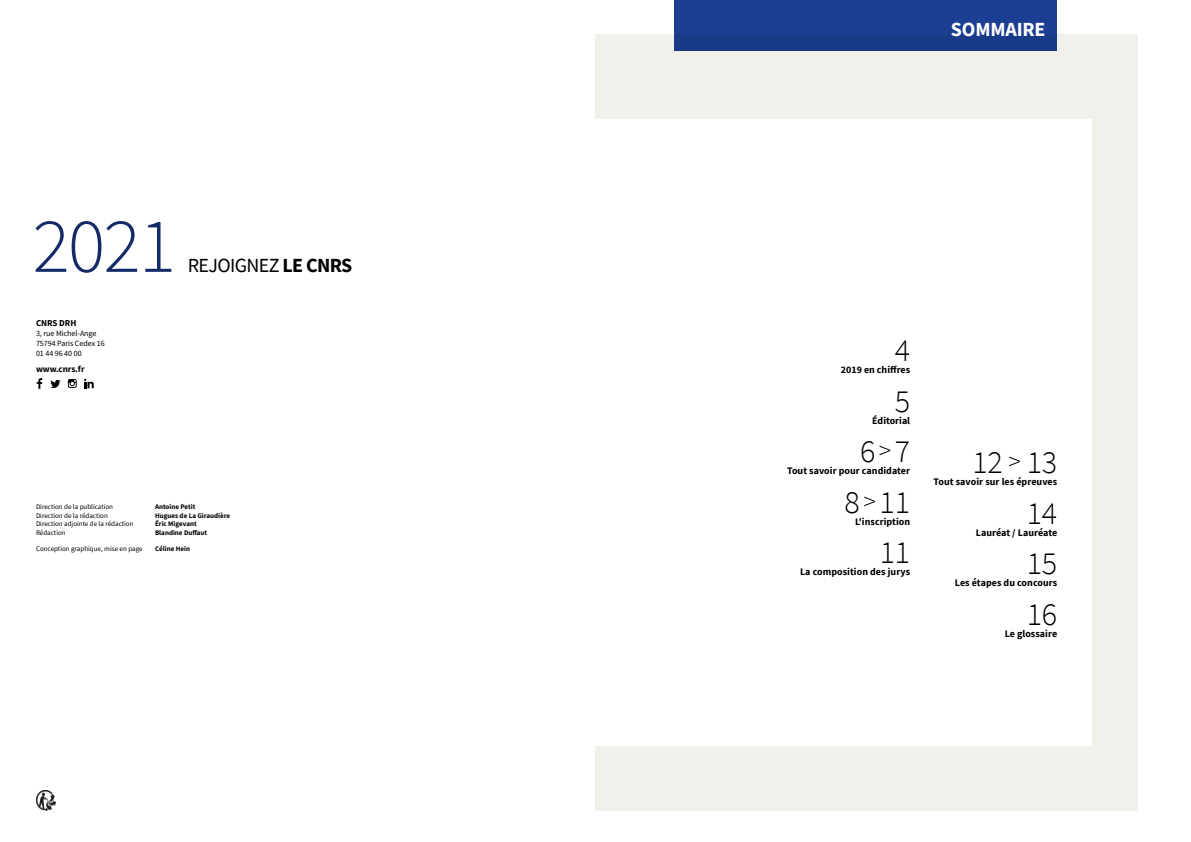
<style>
.page{position:relative;width:1191px;height:842px;background:#fff}
.page>*{position:absolute;margin:0;border:0;box-sizing:border-box;transform-origin:0 0}
.t1{font:300 78px "Source Sans Pro";color:#142b67}
.t2{font:300 32px "Source Sans Pro";letter-spacing:-.01em;color:#000}
.t3{font:20px "Source Sans Pro";letter-spacing:-.03em;color:#000}
.t4{font:700 20px "Source Sans Pro";letter-spacing:-.01em;color:#fff}
.t5{font:700 10px "Source Sans Pro";letter-spacing:.005em;color:#000}
.t6{font:700 9px "Source Sans Pro";letter-spacing:-.005em;color:#000}
.t7{font:8px/10px "Source Sans Pro";letter-spacing:-.005em;color:#000}
.t8{font:7px "Source Sans Pro";color:#000}
.t9{font:700 7px "Source Sans Pro";color:#000}
.s1{font-weight:700}
.s2{font-size:26px}
</style>
<div class="page">
<img style="left:36px;top:791px;width:20px;height:19px">
<svg style="left:37px;top:378px;width:5px;height:11px"></svg>
<svg style="left:50px;top:380px;width:10px;height:8px"></svg>
<svg style="left:68px;top:379px;width:9px;height:9px"></svg>
<svg style="left:84px;top:379px;width:10px;height:9px"></svg>
<div style="left:596px;top:34px;width:542px;height:776px;background:#f1f0eb"></div>
<div style="left:587px;top:119px;width:504px;height:627px;background:#fff"></div>
<div style="left:674px;top:0;width:383px;height:50px;background:#1b3e92"></div>
<h1 class="t1" style="left:32px;top:198px;width:145px">2021</h1>
<h3 class="t3" style="left:188px;top:252px;width:166px">REJOIGNEZ <span class="s1">LE CNRS</span></h3>
<p class="t6" style="left:36px;top:317px;width:42px">CNRS DRH</p>
<p class="t7" style="left:36px;top:328px;width:70px">3, rue Michel-Ange<br>75794 Paris Cedex 16<br>01 44 96 40 00</p>
<p class="t6" style="left:36px;top:363px;width:50px">www.cnrs.fr</p>
<p class="t8" style="left:36px;top:503px;width:79px">Direction de la publication</p>
<p class="t9" style="left:155px;top:502px;width:42px">Antoine Petit</p>
<p class="t8" style="left:36px;top:511px;width:73px">Direction de la rédaction</p>
<p class="t9" style="left:155px;top:511px;width:77px">Hugues de La Giraudière</p>
<p class="t8" style="left:36px;top:519px;width:99px">Direction adjointe de la rédaction</p>
<p class="t9" style="left:155px;top:519px;width:43px">Éric Migevant</p>
<p class="t8" style="left:36px;top:528px;width:31px">Rédaction</p>
<p class="t9" style="left:155px;top:527px;width:54px">Blandine Duffaut</p>
<p class="t8" style="left:36px;top:545px;width:108px">Conception graphique, mise en page</p>
<p class="t9" style="left:155px;top:544px;width:37px">Céline Hein</p>
<h3 class="t4" style="left:951px;top:16px;width:96px">SOMMAIRE</h3>
<h2 class="t2" style="left:895px;top:331px;width:17px">4</h2>
<p class="t5" style="left:841px;top:363px;width:71px">2019 en chiffres</p>
<h2 class="t2" style="left:895px;top:381px;width:17px">5</h2>
<p class="t5" style="left:872px;top:414px;width:39px">Éditorial</p>
<h2 class="t2" style="left:860px;top:432px;width:51px">6<span class="s2">&gt;</span>7</h2>
<p class="t5" style="left:787px;top:464px;width:124px">Tout savoir pour candidater</p>
<h2 class="t2" style="left:844px;top:482px;width:67px">8<span class="s2">&gt;</span>11</h2>
<p class="t5" style="left:855px;top:514px;width:57px">L'inscription</p>
<h2 class="t2" style="left:880px;top:533px;width:32px">11</h2>
<p class="t5" style="left:800px;top:565px;width:112px">La composition des jurys</p>
<h2 class="t2" style="left:972px;top:443px;width:86px">12 <span class="s2">&gt;</span> 13</h2>
<p class="t5" style="left:933px;top:475px;width:125px">Tout savoir sur les épreuves</p>
<h2 class="t2" style="left:1027px;top:493px;width:32px">14</h2>
<p class="t5" style="left:975px;top:526px;width:83px">Lauréat / Lauréate</p>
<h2 class="t2" style="left:1026px;top:544px;width:32px">15</h2>
<p class="t5" style="left:955px;top:576px;width:104px">Les étapes du concours</p>
<h2 class="t2" style="left:1027px;top:594px;width:32px">16</h2>
<p class="t5" style="left:1004px;top:626px;width:54px">Le glossaire</p>
</div>
